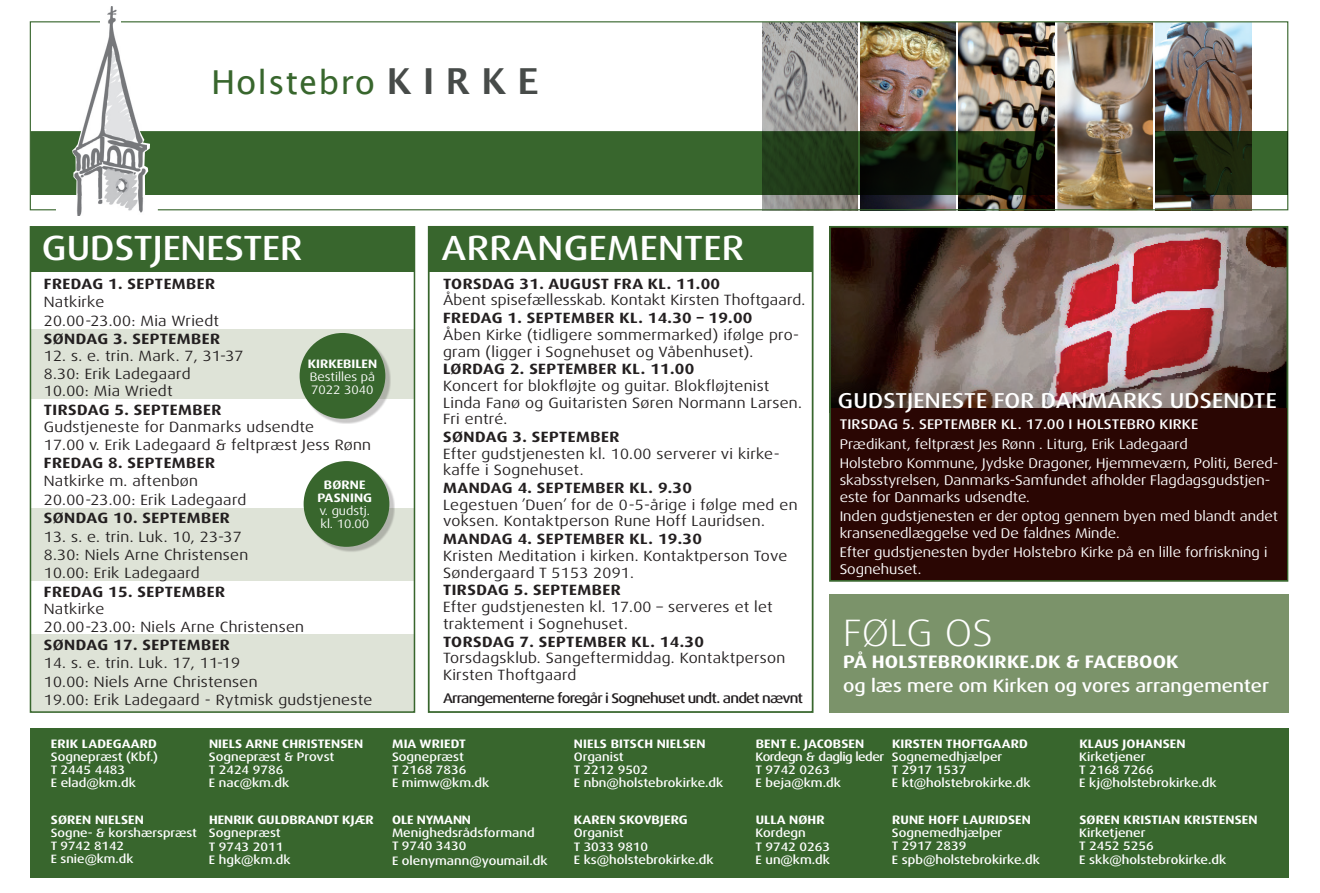
<style>
.page{position:relative;width:1320px;height:893px;background:#fff}
.page>*{position:absolute;margin:0;border:0;box-sizing:border-box;transform-origin:0 0}
.t1{font:300 expanded 38.15px "Dax OT";letter-spacing:.005em;color:#fff}
.t2{font:500 expanded 35px "Dax OT";letter-spacing:.005em;color:#fff}
.t3{font:33.07px "Lucida Grande";letter-spacing:.03em;color:#38662d}
.t4{font:500 expanded 21.53px "Dax OT";letter-spacing:.01em;color:#fff}
.t5{font:500 expanded 18.03px "Dax OT";color:#fff}
.t6{font:700 expanded 18.03px "Dax OT";letter-spacing:.01em;color:#fff}
.t7{font:expanded 14.88px/16.6px "Dax OT";letter-spacing:.02em;color:#231f20}
.t8{font:700 expanded 14.88px "Dax OT";letter-spacing:.03em;color:#231f20}
.t9{font:expanded 14px/16.8px "Dax OT";color:#fff}
.t10{font:500 expanded 14px "Dax OT";letter-spacing:-.055em;color:#231f20}
.t11{font:500 expanded 14px "Dax OT";letter-spacing:.01em;color:#fff}
.t12{font:500 expanded 12.25px/13.1px "Dax OT";color:#fff}
.t13{font:700 expanded 12.25px/13px "Dax OT";letter-spacing:.01em;color:#fff;text-align:center}
.t14{font:500 expanded 12.25px/13.1px "Dax OT";letter-spacing:-.04em;color:#fff}
.t15{font:expanded 12.25px/13px "Dax OT";color:#fff}
.t16{font:700 expanded 12.25px "Dax OT";letter-spacing:-.01em;color:#fff}
.t17{font:500 expanded 12.08px/13.1px "Dax OT";color:#fff}
.s1{font-weight:700;font-size:35.88px;color:#474b49}
</style>
<div class="page">
<div style="left:31px;top:329px;width:383px;height:69px;background:#dee3d7"></div>
<div style="left:31px;top:634px;width:383px;height:78px;background:#dee3d7"></div>
<div style="left:31px;top:508px;width:383px;height:73px;background:#dee3d7"></div>
<img style="left:762px;top:23px;width:96px;height:185px">
<img style="left:860px;top:23px;width:95px;height:185px">
<img style="left:958px;top:23px;width:96px;height:185px">
<img style="left:1057px;top:23px;width:96px;height:185px">
<img style="left:1155px;top:23px;width:96px;height:185px">
<div style="left:30px;top:21px;width:1258px;height:189px;border:1px solid #38662d"></div>
<div style="left:56px;top:193px;width:102px;height:28px;background:#fff"></div>
<svg style="left:1155px;top:131px;width:133px;height:64px;background:#1e3012"></svg>
<svg style="left:146px;top:131px;width:908px;height:64px;background:#2d5124"></svg>
<div style="left:31px;top:131px;width:42px;height:64px;background:#38662d"></div>
<img style="left:73px;top:6px;width:73px;height:209px">
<div style="left:30px;top:226px;width:385px;height:487px;border:2px solid #38662d"></div>
<div style="left:31px;top:227px;width:383px;height:45px;background:#38662d"></div>
<div style="left:30px;top:728px;width:1258px;height:150px;background:#38662d"></div>
<div style="left:428px;top:226px;width:385px;height:487px;border:2px solid #38662d"></div>
<div style="left:429px;top:227px;width:383px;height:44px;background:#38662d"></div>
<div style="left:302px;top:335px;width:89px;height:89px;background:#231f20;opacity:.25"></div>
<div style="left:299px;top:333px;width:86px;height:86px;background:#38662d;border-radius:50%"></div>
<div style="left:306px;top:464px;width:89px;height:88px;background:#231f20;opacity:.25"></div>
<div style="left:304px;top:461px;width:85px;height:86px;background:#38662d;border-radius:50%"></div>
<img style="left:832px;top:229px;width:453px;height:179px">
<div style="left:829px;top:226px;width:459px;height:356px;border:2px solid #38662d"></div>
<div style="left:831px;top:408px;width:455px;height:172px;background:#2a0603"></div>
<div style="left:829px;top:594px;width:459px;height:119px;background:#7b936a"></div>
<h3 class="t3" style="left:211px;top:63px;width:329px">Holstebro <span class="s1">K I R K E</span></h3>
<h2 class="t2" style="left:42px;top:226px;width:262px">GUDSTJENESTER</h2>
<p class="t8" style="left:44px;top:274px;width:173px">FREDAG 1. SEPTEMBER</p>
<p class="t7" style="left:44px;top:293px;width:177px;line-height:18.4px">Natkirke<br>20.00-23.00: Mia Wriedt</p>
<p class="t8" style="left:44px;top:329px;width:178px">SØNDAG 3. SEPTEMBER</p>
<p class="t7" style="left:44px;top:348px;width:201px;line-height:17.5px">12. s. e. trin. Mark. 7, 31-37<br>8.30: Erik Ladegaard<br>10.00: Mia Wriedt</p>
<p class="t8" style="left:44px;top:400px;width:179px">TIRSDAG 5. SEPTEMBER</p>
<p class="t7" style="left:44px;top:418px;width:329px;line-height:17.5px">Gudstjeneste for Danmarks udsendte<br>17.00 v. Erik Ladegaard &amp; feltpræst Jess Rønn</p>
<p class="t8" style="left:44px;top:453px;width:173px">FREDAG 8. SEPTEMBER</p>
<p class="t7" style="left:44px;top:472px;width:204px;line-height:18.4px">Natkirke m. aftenbøn<br>20.00-23.00: Erik Ladegaard</p>
<p class="t8" style="left:44px;top:508px;width:188px">SØNDAG 10. SEPTEMBER</p>
<p class="t7" style="left:44px;top:527px;width:206px;line-height:18.4px">13. s. e. trin. Luk. 10, 23-37<br>8.30: Niels Arne Christensen<br>10.00: Erik Ladegaard</p>
<p class="t8" style="left:44px;top:582px;width:183px">FREDAG 15. SEPTEMBER</p>
<p class="t7" style="left:44px;top:600px;width:262px;line-height:17.5px">Natkirke<br>20.00-23.00: Niels Arne Christensen</p>
<p class="t8" style="left:44px;top:635px;width:188px">SØNDAG 17. SEPTEMBER</p>
<p class="t7" style="left:44px;top:654px;width:330px;line-height:18.4px">14. s. e. trin. Luk. 17, 11-19<br>10.00: Niels Arne Christensen<br>19.00: Erik Ladegaard - Rytmisk gudstjeneste</p>
<p class="t13" style="left:51px;top:737px;width:107px">ERIK LADEGAARD</p>
<p class="t12" style="left:51px;top:750px;width:109px">Sognepræst (Kbf.)<br>T 2445 4483<br>E elad@km.dk</p>
<p class="t13" style="left:51px;top:813px;width:94px">SØREN NIELSEN</p>
<p class="t17" style="left:51px;top:827px;width:148px">Sogne- &amp; korshærspræst<br>T 9742 8142<br>E snie@km.dk</p>
<p class="t13" style="left:308px;top:357px;width:71px">KIRKEBILEN</p>
<p class="t15" style="left:310px;top:370px;width:67px">Bestilles på<br>7022 3040</p>
<p class="t13" style="left:317px;top:479px;width:56px">BØRNE<br>PASNING</p>
<p class="t15" style="left:319px;top:505px;width:52px">v. gudstj. kl. 10.00</p>
<p class="t13" style="left:209px;top:737px;width:156px">NIELS ARNE CHRISTENSEN</p>
<p class="t12" style="left:209px;top:750px;width:127px">Sognepræst &amp; Provst<br>T 2424 9786<br>E nac@km.dk</p>
<p class="t13" style="left:209px;top:814px;width:166px">HENRIK GULDBRANDT KJÆR</p>
<p class="t12" style="left:209px;top:827px;width:83px">Sognepræst<br>T 9743 2011<br>E hgk@km.dk</p>
<h2 class="t2" style="left:441px;top:226px;width:304px">ARRANGEMENTER</h2>
<p class="t8" style="left:443px;top:274px;width:278px">TORSDAG 31. AUGUST FRA KL. 11.00</p>
<p class="t7" style="left:443px;top:292px;width:363px">Åbent spisefællesskab. Kontakt Kirsten Thoftgaard.</p>
<p class="t8" style="left:443px;top:309px;width:311px">FREDAG 1. SEPTEMBER KL. 14.30 – 19.00</p>
<p class="t7" style="left:443px;top:327px;width:358px">Åben Kirke (tidligere sommermarked) ifølge pro&shy;gram (ligger i Sognehuset og Våbenhuset).</p>
<p class="t8" style="left:443px;top:360px;width:253px">LØRDAG 2. SEPTEMBER KL. 11.00</p>
<p class="t7" style="left:443px;top:378px;width:360px">Koncert for blokfløjte og guitar. Blokfløjtenist<br>Linda Fanø og Guitaristen Søren Normann Larsen.<br>Fri entré.</p>
<p class="t8" style="left:443px;top:427px;width:178px">SØNDAG 3. SEPTEMBER</p>
<p class="t7" style="left:443px;top:445px;width:338px">Efter gudstjenesten kl. 10.00 serverer vi kirke&shy;kaffe i Sognehuset.</p>
<p class="t8" style="left:443px;top:479px;width:250px">MANDAG 4. SEPTEMBER KL. 9.30</p>
<p class="t7" style="left:443px;top:496px;width:356px">Legestuen ’Duen’ for de 0-5-årige i følge med en voksen. Kontaktperson Rune Hoff Lauridsen.</p>
<p class="t8" style="left:443px;top:530px;width:260px">MANDAG 4. SEPTEMBER KL. 19.30</p>
<p class="t7" style="left:443px;top:548px;width:346px">Kristen Meditation i kirken. Kontaktperson Tove<br>Søndergaard T 5153 2091.</p>
<p class="t8" style="left:443px;top:581px;width:179px">TIRSDAG 5. SEPTEMBER</p>
<p class="t7" style="left:443px;top:599px;width:331px">Efter gudstjenesten kl. 17.00 – serveres et let traktement i Sognehuset.</p>
<p class="t8" style="left:443px;top:632px;width:262px">TORSDAG 7. SEPTEMBER KL. 14.30</p>
<p class="t7" style="left:443px;top:650px;width:344px">Torsdagsklub. Sangeftermiddag. Kontaktperson<br>Kirsten Thoftgaard</p>
<p class="t10" style="left:443px;top:689px;width:361px">Arrangementerne foregår i Sognehuset undt. andet nævnt</p>
<h3 class="t4" style="left:838px;top:387px;width:440px">GUDSTJENESTE FOR DANMARKS UDSENDTE</h3>
<p class="t11" style="left:839px;top:415px;width:360px">TIRSDAG 5. SEPTEMBER KL. 17.00 I HOLSTEBRO KIRKE</p>
<p class="t9" style="left:839px;top:434px;width:440px;line-height:19.2px">Prædikant, feltpræst Jes Rønn . Liturg, Erik Ladegaard<br>Holstebro Kommune, Jydske Dragoner, Hjemmeværn, Politi, Bered-</p>
<p class="t9" style="left:839px;top:472px;width:432px">skabsstyrelsen, Danmarks-Samfundet afholder Flagdagsgudstjen&shy;este for Danmarks udsendte.</p>
<p class="t9" style="left:839px;top:508px;width:440px">Inden gudstjenesten er der optog gennem byen med blandt andet kransenedlæggelse ved De faldnes Minde.</p>
<p class="t9" style="left:839px;top:544px;width:429px">Efter gudstjenesten byder Holstebro Kirke på en lille forfriskning i<br>Sognehuset.</p>
<h1 class="t1" style="left:843px;top:609px;width:151px">FØLG OS</h1>
<p class="t6" style="left:843px;top:650px;width:337px">PÅ HOLSTEBROKIRKE.DK &amp; FACEBOOK</p>
<p class="t5" style="left:843px;top:674px;width:427px">og læs mere om Kirken og vores arrangementer</p>
<p class="t13" style="left:392px;top:737px;width:75px">MIA WRIEDT</p>
<p class="t12" style="left:392px;top:750px;width:99px">Sognepræst<br>T 2168 7836<br>E mimw@km.dk</p>
<p class="t16" style="left:392px;top:812px;width:80px">OLE NYMANN</p>
<p class="t12" style="left:392px;top:827px;width:144px">Menighedsrådsformand<br>T 9740 3430</p>
<p class="t12" style="left:392px;top:854px;width:157px">E olenymann@youmail.dk</p>
<p class="t13" style="left:574px;top:737px;width:133px">NIELS BITSCH NIELSEN</p>
<p class="t12" style="left:574px;top:750px;width:151px">Organist<br>T 2212 9502<br>E nbn@holstebrokirke.dk</p>
<p class="t13" style="left:574px;top:814px;width:115px">KAREN SKOVBJERG</p>
<p class="t12" style="left:574px;top:827px;width:141px">Organist<br>T 3033 9810<br>E ks@holstebrokirke.dk</p>
<p class="t13" style="left:755px;top:737px;width:110px">BENT E. JACOBSEN</p>
<p class="t14" style="left:755px;top:750px;width:130px">Kordegn &amp; daglig leder<br>T 9742 0263<br>E beja@km.dk</p>
<p class="t13" style="left:755px;top:814px;width:70px">ULLA NØHR</p>
<p class="t12" style="left:755px;top:827px;width:76px">Kordegn<br>T 9742 0263<br>E un@km.dk</p>
<p class="t13" style="left:892px;top:737px;width:137px">KIRSTEN THOFTGAARD</p>
<p class="t12" style="left:892px;top:750px;width:140px">Sognemedhjælper<br>T 2917 1537<br>E kt@holstebrokirke.dk</p>
<p class="t13" style="left:892px;top:814px;width:140px">RUNE HOFF LAURIDSEN</p>
<p class="t12" style="left:892px;top:827px;width:149px">Sognemedhjælper<br>T 2917 2839<br>E spb@holstebrokirke.dk</p>
<p class="t13" style="left:1079px;top:737px;width:108px">KLAUS JOHANSEN</p>
<p class="t12" style="left:1079px;top:750px;width:139px">Kirketjener<br>T 2168 7266<br>E kj@holstebrokirke.dk</p>
<p class="t13" style="left:1079px;top:814px;width:180px">SØREN KRISTIAN KRISTENSEN</p>
<p class="t12" style="left:1079px;top:827px;width:148px">Kirketjener<br>T 2452 5256<br>E skk@holstebrokirke.dk</p>
</div>
